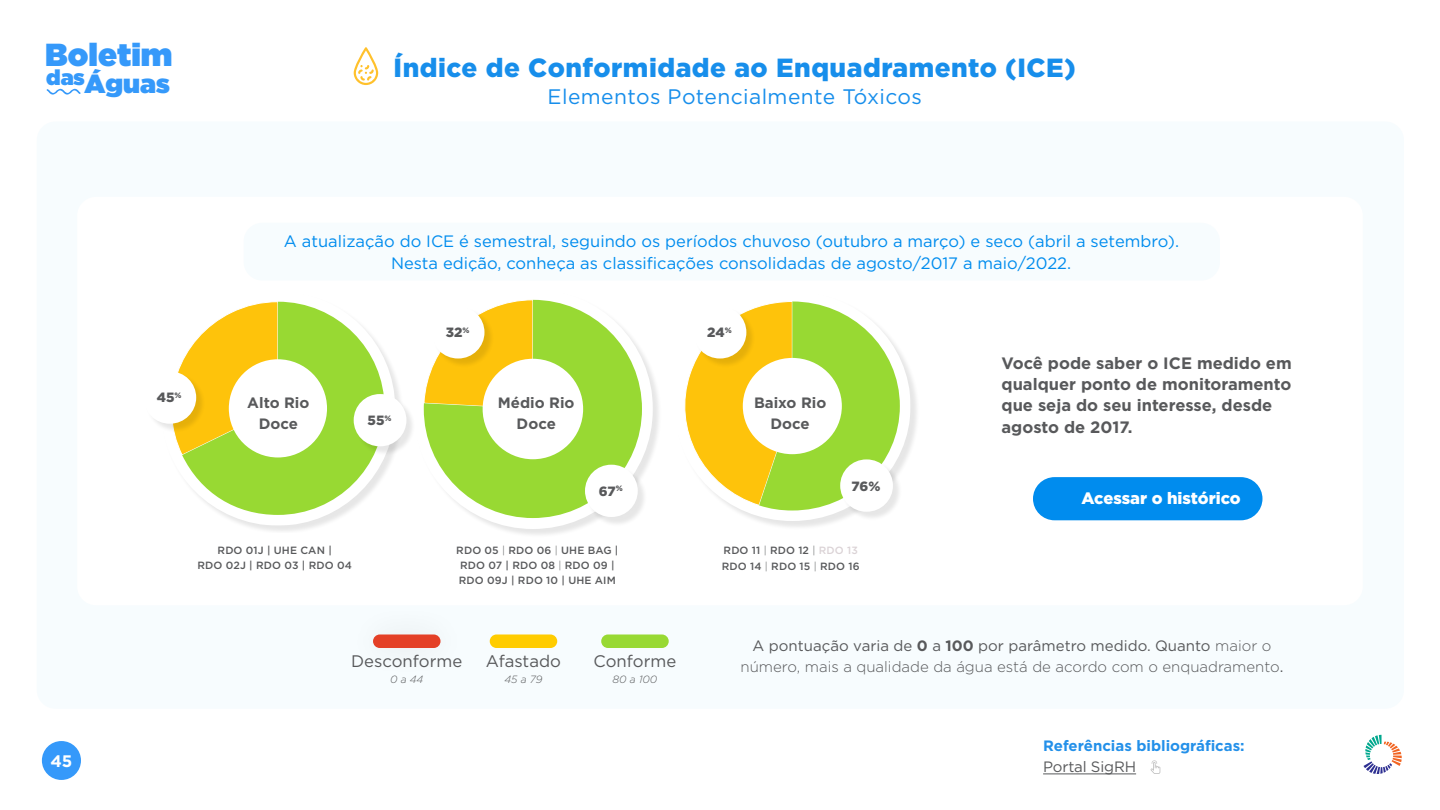
<style>
.page{position:relative;width:1440px;height:810px;background:#fff}
.page>*{position:absolute;margin:0;border:0;box-sizing:border-box;transform-origin:0 0}
.t1{font:900 31.88px "Gotham";color:#3599fa}
.t2{font:900 26.25px "Gotham";letter-spacing:.02em;color:#178eeb}
.t3{font:900 26.25px "Gotham";color:#3599fa}
.t4{font:900 21.45px "Gotham";color:#3599fa}
.t5{font:21px "Gotham";letter-spacing:.02em;color:#178eeb}
.t6{font:16.73px "Gotham";color:#58595b}
.t7{font:700 16.65px "Gotham";color:#fff}
.t8{font:16.5px/22.1px "Gotham";color:#008cee;text-align:center}
.t9{font:700 16.5px/21.3px "Gotham";color:#58595b}
.t10{font:900 16.5px "Gotham";color:#fff}
.t11{font:15px "Gotham";color:#58595b}
.t12{font:300 15px "Gotham";color:#58595b}
.t13{font:700 15px/21.3px "Gotham";color:#58595b;text-align:center}
.t14{font:700 15px "Gotham";color:#2390e9}
.t15{font:900 13.42px "Gotham";letter-spacing:-.01em;color:#58595b}
.t16{font:500 10.5px/15.3px "Gotham";letter-spacing:.01em;color:#58595b}
.t17{font:italic 300 10.5px "Gotham";color:#58595b}
.s1{font-weight:300}
.s2{color:#dbd3d6}
.s3{font-weight:700}
.s4{font-weight:400}
</style>
<div class="page">
<div style="left:42px;top:741px;width:39px;height:39px;background:#3599fa;border-radius:19px"></div>
<div style="left:37px;top:122px;width:1367px;height:587px;background:#f7fcfe;border-radius:19px"></div>
<div style="left:77px;top:197px;width:1286px;height:408px;background:#fff;border-radius:19px"></div>
<div style="left:490px;top:634px;width:67px;height:14px;background:#fc0;border-radius:7px"></div>
<div style="left:345px;top:604px;width:125px;height:76px;background:#f6fbfd"></div>
<div style="left:373px;top:634px;width:68px;height:14px;background:#e44027;border-radius:7px"></div>
<div style="left:601px;top:634px;width:68px;height:14px;background:#98d933;border-radius:7px"></div>
<hr style="left:1043px;top:774px;width:93px;height:1px;background:#58595b">
<svg style="left:1150px;top:760px;width:10px;height:14px"></svg>
<div style="left:414px;top:290px;width:248px;height:249px;background:#000;opacity:.1"></div>
<svg style="left:414px;top:290px;width:239px;height:239px"></svg>
<svg style="left:424px;top:300px;width:218px;height:218px;fill:#98d933"></svg>
<div style="left:483px;top:359px;width:100px;height:100px;background:#fff;border-radius:50%"></div>
<div style="left:586px;top:466px;width:61px;height:61px;background:#000;opacity:.1"></div>
<div style="left:585px;top:465px;width:53px;height:52px;background:#fff;border-radius:26px"></div>
<div style="left:433px;top:308px;width:61px;height:60px;background:#000;opacity:.1"></div>
<div style="left:432px;top:306px;width:52px;height:53px;background:#fff;border-radius:26px"></div>
<div style="left:162px;top:292px;width:243px;height:241px;background:#000;opacity:.1"></div>
<svg style="left:162px;top:292px;width:233px;height:234px"></svg>
<svg style="left:162px;top:301px;width:223px;height:214px"></svg>
<div style="left:229px;top:359px;width:98px;height:98px;background:#fff;border-radius:50%"></div>
<div style="left:355px;top:395px;width:61px;height:61px;background:#000;opacity:.1"></div>
<div style="left:354px;top:394px;width:52px;height:52px;background:#fff;border-radius:26px"></div>
<div style="left:145px;top:373px;width:61px;height:60px;background:#000;opacity:.1"></div>
<div style="left:143px;top:371px;width:53px;height:53px;background:#fff;border-radius:26px"></div>
<div style="left:675px;top:292px;width:245px;height:239px;background:#000;opacity:.1"></div>
<svg style="left:675px;top:292px;width:236px;height:229px"></svg>
<svg style="left:675px;top:301px;width:225px;height:210px"></svg>
<div style="left:743px;top:358px;width:99px;height:96px;background:#fff;border-radius:50%"></div>
<div style="left:695px;top:308px;width:61px;height:60px;background:#000;opacity:.1"></div>
<div style="left:694px;top:306px;width:52px;height:53px;background:#fff;border-radius:26px"></div>
<div style="left:842px;top:461px;width:61px;height:60px;background:#000;opacity:.1"></div>
<div style="left:840px;top:459px;width:53px;height:53px;background:#fff;border-radius:26px"></div>
<svg style="left:354px;top:47px;width:24px;height:38px"></svg>
<div style="left:244px;top:223px;width:976px;height:58px;background:#f7fcfe;border-radius:19px"></div>
<div style="left:1033px;top:477px;width:229px;height:43px;background:#008cee;border-radius:22px"></div>
<svg style="left:47px;top:89px;width:34px;height:6px"></svg>
<svg style="left:1364px;top:735px;width:38px;height:39px"></svg>
<h1 class="t1" style="left:45px;top:32px;width:129px">Boletim</h1>
<h2 class="t3" style="left:85px;top:65px;width:87px">Águas</h2>
<h3 class="t4" style="left:46px;top:62px;width:40px">das</h3>
<h2 class="t2" style="left:394px;top:53px;width:684px">Índice de Conformidade ao Enquadramento (ICE)</h2>
<p class="t5" style="left:548px;top:83px;width:376px">Elementos Potencialmente Tóxicos</p>
<p class="t8" style="left:284px;top:230px;width:897px">A atualização do ICE é semestral, seguindo os períodos chuvoso (outubro a março) e seco (abril a setembro).<br>Nesta edição, conheça as classificações consolidadas de agosto/2017 a maio/2022.</p>
<p class="t15" style="left:446px;top:325px;width:25px">32<sup>%</sup></p>
<p class="t15" style="left:707px;top:325px;width:26px">24<sup>%</sup></p>
<p class="t15" style="left:157px;top:390px;width:26px">45<sup>%</sup></p>
<p class="t13" style="left:754px;top:392px;width:74px">Baixo Rio<br>Doce</p>
<p class="t13" style="left:498px;top:392px;width:78px">Médio Rio<br>Doce</p>
<p class="t13" style="left:247px;top:392px;width:64px">Alto Rio<br>Doce</p>
<p class="t15" style="left:368px;top:413px;width:25px">55<sup>%</sup></p>
<p class="t15" style="left:599px;top:483px;width:25px">67<sup>%</sup></p>
<p class="t15" style="left:852px;top:478px;width:30px">76%</p>
<p class="t16" style="left:198px;top:542px;width:156px;text-align:center">RDO 01J | UHE CAN |<br>RDO 02J | RDO 03 | RDO 04</p>
<p class="t16" style="left:456px;top:542px;width:164px">RDO 05 <span class="s1">|</span> RDO 06 <span class="s1">|</span> UHE BAG |<br>RDO 07 | RDO 08 <span class="s1">|</span> RDO 09 |<br>RDO 09J | RDO 10 | UHE AIM</p>
<p class="t16" style="left:722px;top:541px;width:139px;line-height:16.8px">RDO 11 <span class="s1">|</span> RDO 12 <span class="s1">|</span> <span class="s2">RDO 13<br></span>RDO 14 <span class="s1">|</span> RDO 15 <span class="s1">|</span> RDO 16</p>
<p class="t9" style="left:1002px;top:352px;width:292px">Você pode saber o ICE medido em qualquer ponto de monitoramento que seja do seu interesse, desde agosto de 2017.</p>
<p class="t10" style="left:1082px;top:489px;width:161px">Acessar o histórico</p>
<p class="t7" style="left:50px;top:750px;width:23px">45</p>
<p class="t6" style="left:351px;top:650px;width:113px">Desconforme</p>
<p class="t6" style="left:594px;top:650px;width:84px">Conforme</p>
<p class="t17" style="left:613px;top:673px;width:46px">80 a 100</p>
<p class="t6" style="left:486px;top:650px;width:76px">Afastado</p>
<p class="t17" style="left:390px;top:673px;width:35px">0 a 44</p>
<p class="t17" style="left:504px;top:673px;width:40px">45 a 79</p>
<p class="t11" style="left:753px;top:636px;width:520px">A pontuação varia de <span class="s3">0</span> a <span class="s3">100</span> por parâmetro medido. Quanto <span class="s1">maior o</span></p>
<p class="t12" style="left:741px;top:659px;width:545px">número, mais a qualidade da água está de acordo com o enquadramento<span class="s4">.</span></p>
<p class="t14" style="left:1043px;top:735px;width:203px">Referências bibliográficas:</p>
<p class="t11" style="left:1043px;top:757px;width:94px">Portal SigRH</p>
</div>
